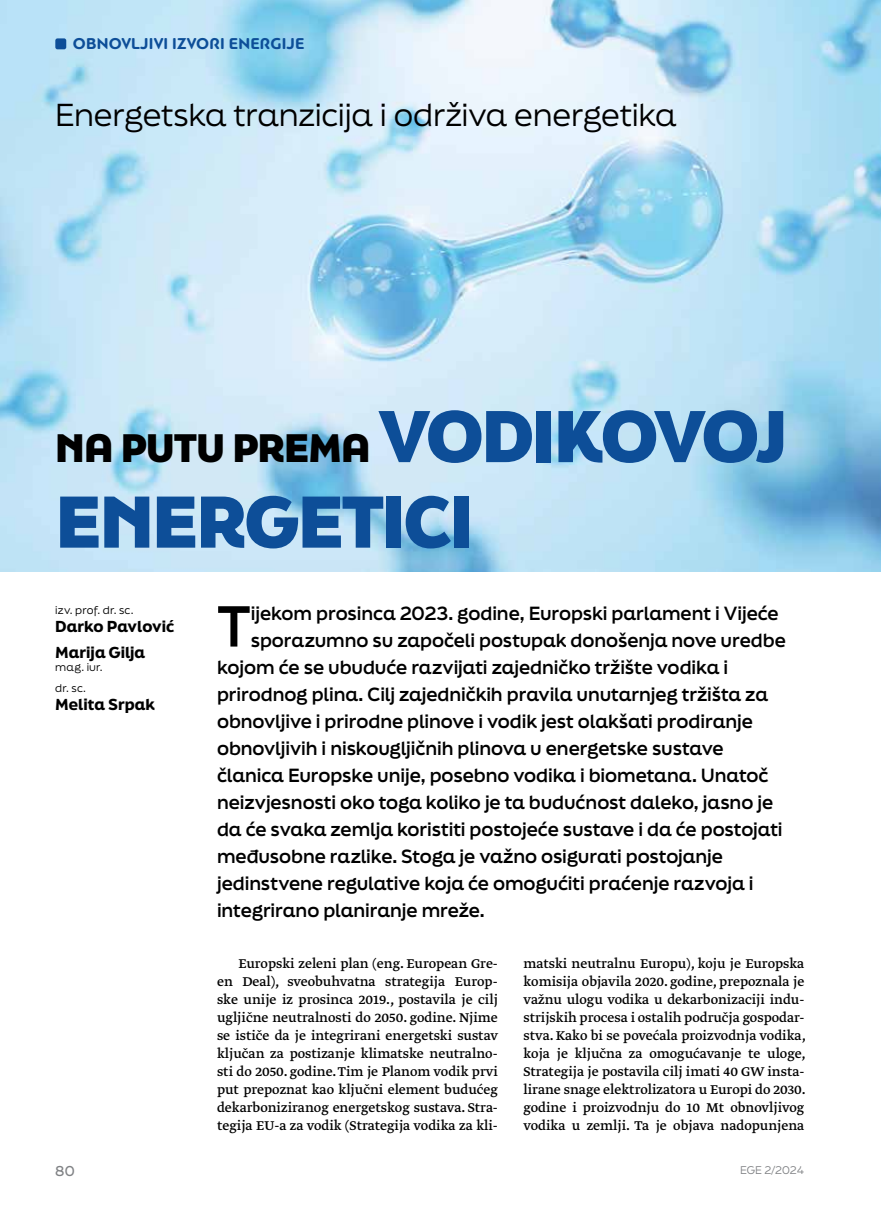
<style>
.page{position:relative;width:881px;height:1208px;background:#fff}
.page>*{position:absolute;margin:0;border:0;box-sizing:border-box;transform-origin:0 0}
.t1{font:800 69px "Final Six";letter-spacing:-.025em;color:#0d4e98}
.t2{font:700 54.45px "Final Six";color:#000}
.t3{font:800 37.5px "Final Six";letter-spacing:-.03em;color:#000}
.t4{font:30px "Final Six";letter-spacing:-.01em;color:#000}
.t5{font:700 18px "Final Six";letter-spacing:-.005em;color:#000}
.t6{font:700 16.5px "PF Bague Round Pro";letter-spacing:.015em;color:#0d4e98}
.t7{font:15px/18px "Greta Text Pro Regular Plus";color:#000;text-align:justify}
.t8{font:900 15px/26.5px "Final Six";letter-spacing:.005em;color:#000}
.t9{font:500 13.5px "Final Six";color:#808285}
.t10{font:10.5px/21.1px "Final Six";letter-spacing:.015em;color:#000}
.t11{font:10.5px "Final Six";color:#808285}
.s1{font-size:69px;color:#0d4e98}
</style>
<div class="page">
<img style="left:0;top:0;width:880px;height:571px">
<div style="left:55px;top:38px;width:11px;height:11px;background:#0d4e98;border-radius:2px"></div>
<p class="t6" style="left:73px;top:34px;width:233px">OBNOVLJIVI IZVORI ENERGIJE</p>
<h3 class="t4" style="left:55px;top:93px;width:622px">Energetska tranzicija i održiva energetika</h3>
<h3 class="t3" style="left:55px;top:421px;width:733px">NA PUTU PREMA <span class="s1">VODIKOVOJ</span></h3>
<h1 class="t1" style="left:55px;top:471px;width:419px">ENERGETICI</h1>
<p class="t10" style="left:55px;top:599px;width:80px">izv. prof. dr. sc.</p>
<p class="t8" style="left:55px;top:612px;width:120px">Darko Pavlović<br>Marija Gilja</p>
<p class="t10" style="left:55px;top:656px;width:49px">mag. iur. dr. sc.</p>
<p class="t8" style="left:55px;top:690px;width:101px">Melita Srpak</p>
<h2 class="t2" style="left:217px;top:586px;width:35px">T</h2>
<p class="t5" style="left:251px;top:599px;width:529px">ijekom prosinca 2023. godine, Europski parlament i Vijeće</p>
<p class="t5" style="left:251px;top:626px;width:536px">sporazumno su započeli postupak donošenja nove uredbe</p>
<p class="t5" style="left:217px;top:653px;width:512px">kojom će se ubuduće razvijati zajedničko tržište vodika i</p>
<p class="t5" style="left:217px;top:680px;width:552px">prirodnog plina. Cilj zajedničkih pravila unutarnjeg tržišta za</p>
<p class="t5" style="left:217px;top:707px;width:537px">obnovljive i prirodne plinove i vodik jest olakšati prodiranje</p>
<p class="t5" style="left:217px;top:734px;width:508px">obnovljivih i niskougljičnih plinova u energetske sustave</p>
<p class="t5" style="left:217px;top:761px;width:553px">članica Europske unije, posebno vodika i biometana. Unatoč</p>
<p class="t5" style="left:217px;top:788px;width:557px">neizvjesnosti oko toga koliko je ta budućnost daleko, jasno je</p>
<p class="t5" style="left:217px;top:815px;width:567px">da će svaka zemlja koristiti postojeće sustave i da će postojati</p>
<p class="t5" style="left:217px;top:842px;width:507px">međusobne razlike. Stoga je važno osigurati postojanje</p>
<p class="t5" style="left:217px;top:869px;width:537px">jedinstvene regulative koja će omogućiti praćenje razvoja i</p>
<p class="t5" style="left:217px;top:896px;width:269px">integrirano planiranje mreže.</p>
<p class="t7" style="left:217px;top:955px;width:282px;text-indent:21px">Europski zeleni plan (eng. European Gre&shy;en Deal), sveobuhvatna strategija Europ&shy;ske unije iz prosinca 2019., postavila je cilj ugljične neutralnosti do 2050. godine. Njime se ističe da je integrirani energetski sustav ključan za postizanje klimatske neutralno&shy;sti do 2050. godine. Tim je Planom vodik prvi put prepoznat kao ključni element budućeg dekarboniziranog energetskog sustava. Stra&shy;tegija EU-a za vodik (Strategija vodika za kli-</p>
<p class="t7" style="left:523px;top:955px;width:284px">matski neutralnu Europu), koju je Europska komisija objavila 2020. godine, prepoznala je važnu ulogu vodika u dekarbonizaciji indu&shy;strijskih procesa i ostalih područja gospodar&shy;stva. Kako bi se povećala proizvodnja vodika, koja je ključna za omogućavanje te uloge, Strategija je postavila cilj imati 40 GW insta&shy;lirane snage elektrolizatora u Europi do 2030. godine i proizvodnju do 10 Mt obnovljivog vodika u zemlji. Ta je objava nadopunjena</p>
<p class="t9" style="left:55px;top:1161px;width:21px">80</p>
<p class="t11" style="left:739px;top:1162px;width:66px">EGE 2/2024</p>
</div>
